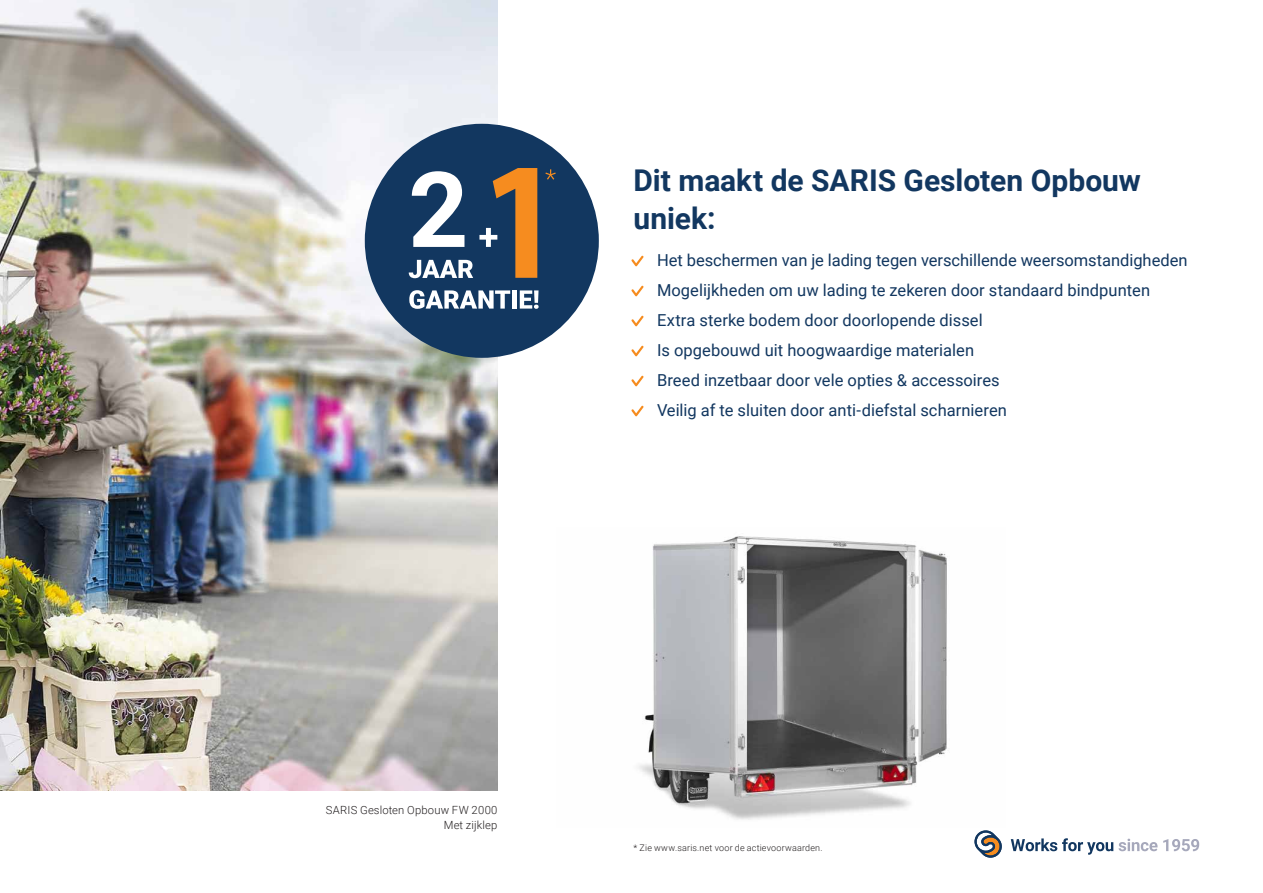
<style>
.page{position:relative;width:1263px;height:893px;background:#fff}
.page>*{position:absolute;margin:0;border:0;box-sizing:border-box;transform-origin:0 0}
.t1{font:700 30px/37.5px "Roboto";letter-spacing:-.005em;color:#123760}
.t2{font:16.5px/30px "Roboto";color:#123760}
.t3{font:300 11.25px/15px "Roboto";letter-spacing:.015em;color:#231f20;text-align:right}
.t4{font:300 9px "Roboto";letter-spacing:.02em;color:#231f20}
</style>
<div class="page">
<svg style="left:1011px;top:838px;width:146px;height:17px"></svg>
<svg style="left:1163px;top:839px;width:36px;height:12px"></svg>
<svg style="left:974px;top:830px;width:28px;height:28px"></svg>
<img style="left:0;top:0;width:497px;height:791px">
<svg style="left:631px;top:256px;width:13px;height:10px"></svg>
<svg style="left:631px;top:286px;width:13px;height:10px"></svg>
<svg style="left:631px;top:316px;width:13px;height:10px"></svg>
<svg style="left:631px;top:346px;width:13px;height:10px"></svg>
<svg style="left:631px;top:376px;width:13px;height:10px"></svg>
<svg style="left:631px;top:406px;width:13px;height:10px"></svg>
<img style="left:638px;top:536px;width:309px;height:284px">
<div style="left:365px;top:124px;width:234px;height:233px;background:#123760;border-radius:50%"></div>
<svg style="left:412px;top:171px;width:52px;height:76px"></svg>
<svg style="left:409px;top:260px;width:64px;height:18px"></svg>
<svg style="left:409px;top:290px;width:101px;height:19px"></svg>
<div style="left:512px;top:290px;width:5px;height:19px;background:#fff"></div>
<svg style="left:520px;top:290px;width:19px;height:19px"></svg>
<svg style="left:479px;top:168px;width:58px;height:110px"></svg>
<svg style="left:545px;top:169px;width:11px;height:11px"></svg>
<h1 class="t1" style="left:634px;top:161px;width:509px">Dit maakt de SARIS Gesloten Opbouw uniek:</h1>
<p class="t2" style="left:657px;top:245px;width:532px">Het beschermen van je lading tegen verschillende weersomstandigheden Mogelijkheden om uw lading te zekeren door standaard bindpunten Extra sterke bodem door doorlopende dissel<br>Is opgebouwd uit hoogwaardige materialen<br>Breed inzetbaar door vele opties &amp; accessoires<br>Veilig af te sluiten door anti-diefstal scharnieren</p>
<p class="t3" style="left:326px;top:802px;width:173px">SARIS Gesloten Opbouw FW 2000<br>Met zijklep</p>
<p class="t4" style="left:634px;top:842px;width:190px">* Zie www.saris.net voor de actievoorwaarden.</p>
</div>
